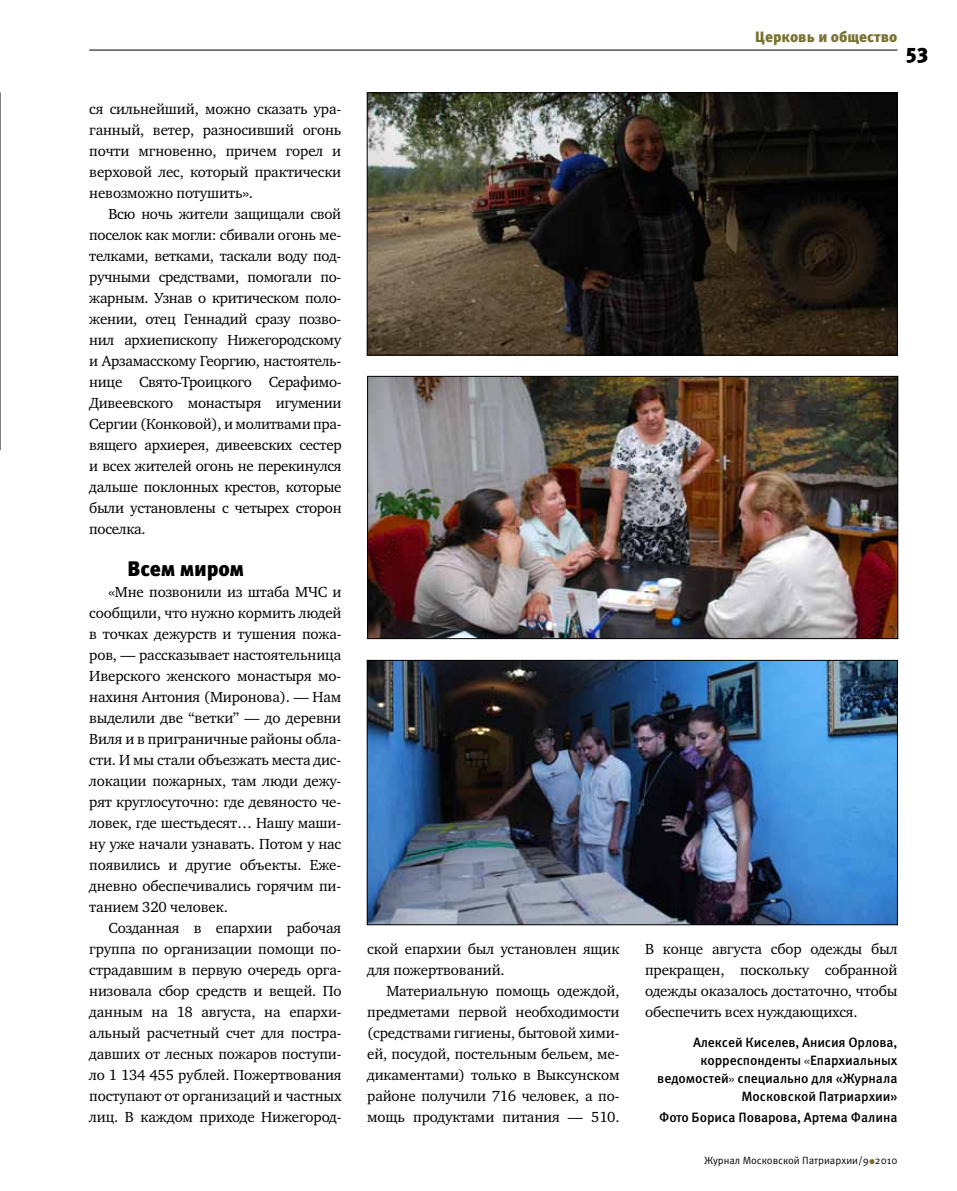
<style>
.page{position:relative;width:957px;height:1191px;background:#fff}
.page>*{position:absolute;margin:0;border:0;box-sizing:border-box;transform-origin:0 0}
.t1{font:900 21px "Meta Pro";letter-spacing:-.01em;color:#000}
.t2{font:15px/21px "Charter ITC";letter-spacing:-.01em;color:#000;text-align:justify}
.t3{font:900 15px "Meta Pro";color:#777332}
.t4{font:500 13.5px/18px "Meta Pro";letter-spacing:-.005em;color:#000;text-align:right}
.t5{font:10.5px "Meta Pro";color:#000}
.s1{font-family:"Charter ITC";font-weight:400}
</style>
<div class="page">
<hr style="left:89px;top:50px;width:808px;height:1px;background:#000">
<svg style="left:869px;top:1159px;width:5px;height:5px"></svg>
<img style="left:369px;top:378px;width:527px;height:259px">
<div style="left:367px;top:376px;width:531px;height:263px;border:1px solid #000"></div>
<img style="left:369px;top:94px;width:527px;height:259px">
<div style="left:367px;top:92px;width:531px;height:263px;border:1px solid #000"></div>
<img style="left:369px;top:662px;width:527px;height:261px">
<div style="left:367px;top:660px;width:531px;height:265px;border:1px solid #000"></div>
<svg style="left:0;top:92px;width:1px;height:358px"></svg>
<p class="t2" style="left:89px;top:98px;width:253px">ся сильнейший, можно сказать ура&shy;ганный, ветер, разносивший огонь почти мгновенно, причем горел и верховой лес, который практически невозможно потушить».</p>
<p class="t2" style="left:89px;top:203px;width:254px;text-indent:19px">Всю ночь жители защищали свой поселок как могли: сбивали огонь ме&shy;телками, ветками, таскали воду под&shy;ручными средствами, помогали по&shy;жарным. Узнав о критическом поло&shy;жении, отец Геннадий сразу позво&shy;нил архиепископу Нижегородскому и Арзамасскому Георгию, настоятель&shy;нице Свято-Троицкого Серафимо-Дивеевского монастыря игумении Сергии (Конковой), и молитвами пра&shy;вящего архиерея, дивеевских сестер и всех жителей огонь не перекинулся дальше поклонных крестов, которые были установлены с четырех сторон поселка.</p>
<h1 class="t1" style="left:128px;top:555px;width:118px">Всем миром</h1>
<p class="t2" style="left:89px;top:581px;width:254px;text-indent:19px">«Мне позвонили из штаба МЧС и сообщили, что нужно кормить людей в точках дежурств и тушения пожа&shy;ров, — рассказывает настоятельница Иверского женского монастыря мо&shy;нахиня Антония (Миронова). — Нам выделили две “ветки” — до деревни Виля и в приграничные районы обла&shy;сти. И мы стали объезжать места дис&shy;локации пожарных, там люди дежу&shy;рят круглосуточно: где девяносто че&shy;ловек, где шестьдесят… Нашу маши&shy;ну уже начали узнавать. Потом у нас появились и другие объекты. Еже&shy;дневно обеспечивались горячим пи&shy;танием 320 человек.</p>
<p class="t2" style="left:89px;top:917px;width:254px;text-indent:19px">Созданная в епархии рабочая группа по организации помощи по&shy;страдавшим в первую очередь орга&shy;низовала сбор средств и вещей. По данным на 18 августа, на епархи&shy;альный расчетный счет для постра&shy;давших от лесных пожаров поступи&shy;ло 1 134 455 рублей. Пожертвования поступают от организаций и частных лиц. В каждом приходе Нижегород-</p>
<p class="t2" style="left:367px;top:938px;width:254px">ской епархии был установлен ящик для пожертвований.</p>
<p class="t2" style="left:367px;top:980px;width:254px;text-indent:19px">Материальную помощь одеждой, предметами первой необходимости (средствами гигиены, бытовой хими&shy;ей, посудой, постельным бельем, ме&shy;дикаментами) только в Выксунском районе получили 716 человек, а по&shy;мощь продуктами питания — 510.</p>
<p class="t3" style="left:755px;top:27px;width:144px">Церковь и общество</p>
<h1 class="t1" style="left:906px;top:38px;width:24px">53</h1>
<p class="t2" style="left:645px;top:938px;width:254px">В конце августа сбор одежды был прекращен, поскольку собранной одежды оказалось достаточно, чтобы обеспечить всех нуждающихся.</p>
<p class="t4" style="left:657px;top:1034px;width:242px">Алексей Киселев, Анисия Орлова, корреспонденты <span class="s1">«</span>Епархиальных ведомостей<span class="s1">»</span> специально для «Журнала<br>Московской Патриархии»</p>
<p class="t4" style="left:659px;top:1108px;width:240px">Фото Бориса Поварова, Артема Фалина</p>
<p class="t5" style="left:704px;top:1153px;width:195px">Журнал Московской Патриархии/9 2010</p>
</div>
